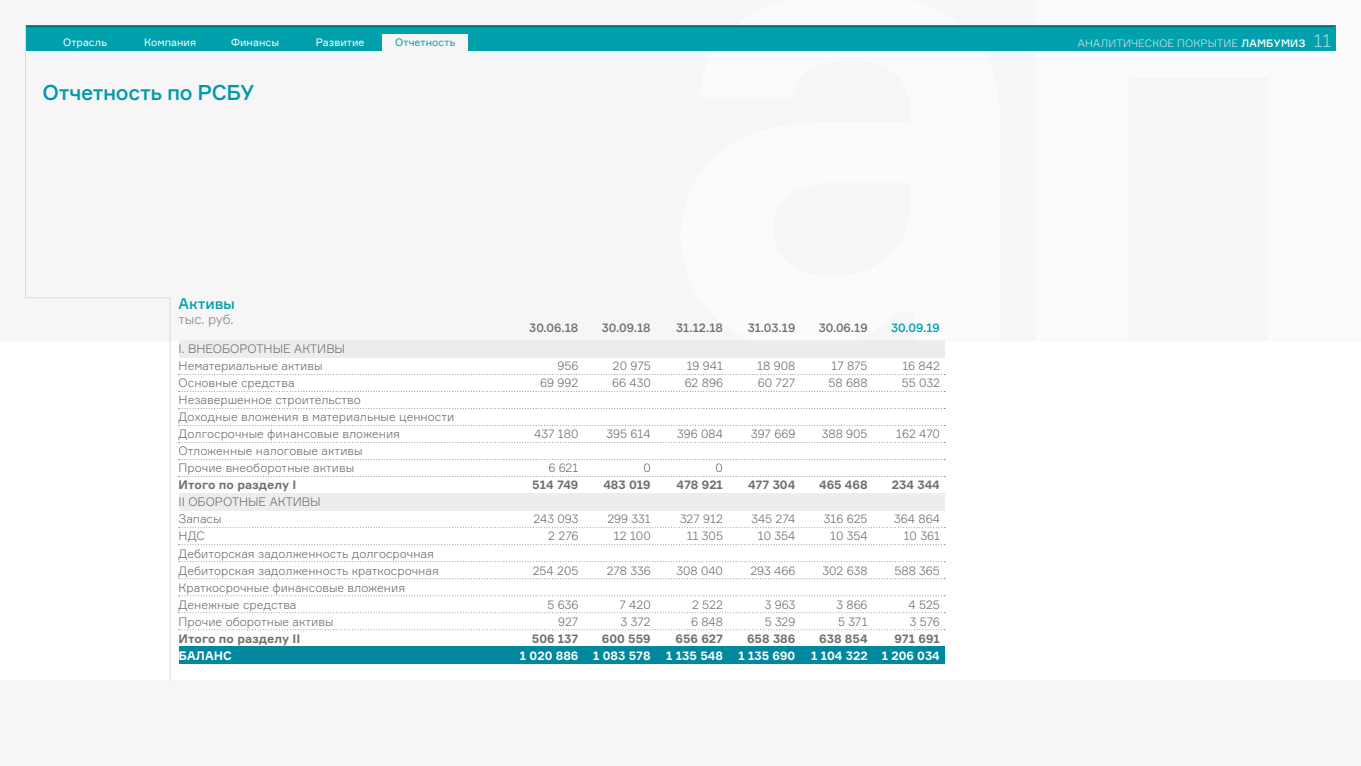
<style>
.page{position:relative;width:1361px;height:766px;background:#fff}
.page>*{position:absolute;margin:0;border:0;box-sizing:border-box;transform-origin:0 0}
.t1{font:500 21px "Formular";letter-spacing:-.02em;color:#0098ad}
.t2{font:500 15px "Formular";letter-spacing:-.015em;color:#00a1ad}
.t3{font:300 13.5px "Formular";letter-spacing:-.005em;color:#878787}
.t4{font:300 12px "Formular";color:#706f6f}
.t5{font:700 12px "Formular";color:#706f6f}
.t6{font:700 12px "Formular";color:#fff}
.t7{font:500 12px "Formular";color:#706f6f}
.t8{font:500 12px "Formular";color:#00a1ad}
.t9{font:300 10.5px "Formular";letter-spacing:.015em;color:#d4e3ec}
.t10{font:10.5px "Formular";letter-spacing:.005em;color:#fff}
.t11{font:10.5px "Formular";letter-spacing:.005em;color:#00a1ad}
.s1{font-weight:500;color:#fff}
.s2{font-size:18px;color:#fff}
</style>
<div class="page">
<div style="left:0;top:0;width:1361px;height:340px;background:#f6f6f6"></div>
<div style="left:0;top:680px;width:1361px;height:85px;background:#f6f6f6"></div>
<div style="left:26px;top:26px;width:1309px;height:25px;background:#00a1ad"></div>
<svg style="left:171px;top:26px;width:1164px;height:1px"></svg>
<div style="left:383px;top:34px;width:85px;height:21px;background:#f6f6f6"></div>
<svg style="left:25px;top:25px;width:146px;height:656px"></svg>
<div style="left:179px;top:340px;width:331px;height:17px;background:#ededed"></div>
<div style="left:179px;top:493px;width:331px;height:17px;background:#ededed"></div>
<div style="left:510px;top:340px;width:73px;height:17px;background:#ededed"></div>
<div style="left:510px;top:493px;width:73px;height:17px;background:#ededed"></div>
<div style="left:179px;top:646px;width:331px;height:17px;background:#00889e"></div>
<div style="left:510px;top:646px;width:73px;height:17px;background:#00889e"></div>
<div style="left:583px;top:340px;width:72px;height:17px;background:#ededed"></div>
<div style="left:583px;top:493px;width:72px;height:17px;background:#ededed"></div>
<div style="left:583px;top:646px;width:72px;height:17px;background:#00889e"></div>
<div style="left:655px;top:340px;width:72px;height:17px;background:#ededed"></div>
<div style="left:655px;top:493px;width:72px;height:17px;background:#ededed"></div>
<div style="left:655px;top:646px;width:72px;height:17px;background:#00889e"></div>
<div style="left:727px;top:340px;width:72px;height:17px;background:#ededed"></div>
<div style="left:727px;top:493px;width:72px;height:17px;background:#ededed"></div>
<div style="left:727px;top:646px;width:72px;height:17px;background:#00889e"></div>
<div style="left:799px;top:340px;width:73px;height:17px;background:#ededed"></div>
<div style="left:799px;top:493px;width:73px;height:17px;background:#ededed"></div>
<div style="left:799px;top:646px;width:73px;height:17px;background:#00889e"></div>
<svg style="left:179px;top:374px;width:766px;height:1px"></svg>
<svg style="left:179px;top:391px;width:766px;height:1px"></svg>
<svg style="left:179px;top:408px;width:766px;height:1px"></svg>
<svg style="left:179px;top:425px;width:766px;height:1px"></svg>
<svg style="left:179px;top:442px;width:766px;height:1px"></svg>
<svg style="left:179px;top:459px;width:766px;height:1px"></svg>
<svg style="left:179px;top:476px;width:766px;height:1px"></svg>
<svg style="left:179px;top:527px;width:766px;height:1px"></svg>
<svg style="left:179px;top:544px;width:766px;height:1px"></svg>
<svg style="left:179px;top:561px;width:766px;height:1px"></svg>
<svg style="left:179px;top:578px;width:766px;height:1px"></svg>
<svg style="left:179px;top:595px;width:766px;height:1px"></svg>
<svg style="left:179px;top:612px;width:766px;height:1px"></svg>
<svg style="left:179px;top:629px;width:766px;height:1px"></svg>
<div style="left:872px;top:340px;width:72px;height:17px;background:#ededed"></div>
<div style="left:872px;top:493px;width:72px;height:17px;background:#ededed"></div>
<div style="left:872px;top:646px;width:72px;height:17px;background:#00889e"></div>
<p class="t10" style="left:63px;top:36px;width:46px">Отрасль</p>
<p class="t10" style="left:144px;top:36px;width:53px">Компания</p>
<p class="t10" style="left:231px;top:36px;width:50px">Финансы</p>
<p class="t10" style="left:316px;top:36px;width:50px">Развитие</p>
<p class="t11" style="left:395px;top:36px;width:62px">Отчетность</p>
<p class="t9" style="left:1078px;top:37px;width:255px">АНАЛИТИЧЕСКОЕ ПОКРЫТИЕ <span class="s1">ЛАМБУМИЗ</span> <span class="s2">11</span></p>
<p class="t1" style="left:43px;top:80px;width:213px">Отчетность по РСБУ</p>
<p class="t2" style="left:179px;top:294px;width:58px">Активы</p>
<p class="t3" style="left:179px;top:310px;width:57px">тыс. руб.</p>
<p class="t4" style="left:179px;top:341px;width:168px">I. ВНЕОБОРОТНЫЕ АКТИВЫ</p>
<p class="t4" style="left:179px;top:358px;width:145px">Нематериальные активы</p>
<p class="t4" style="left:179px;top:375px;width:117px">Основные средства</p>
<p class="t4" style="left:179px;top:392px;width:184px">Незавершенное строительство</p>
<p class="t4" style="left:179px;top:409px;width:277px">Доходные вложения в материальные ценности</p>
<p class="t4" style="left:179px;top:426px;width:223px">Долгосрочные финансовые вложения</p>
<p class="t4" style="left:179px;top:443px;width:186px">Отложенные налоговые активы</p>
<p class="t4" style="left:179px;top:460px;width:177px">Прочие внеоборотные активы</p>
<p class="t5" style="left:179px;top:477px;width:119px">Итого по разделу I</p>
<p class="t4" style="left:179px;top:494px;width:143px">II ОБОРОТНЫЕ АКТИВЫ</p>
<p class="t4" style="left:179px;top:511px;width:45px">Запасы</p>
<p class="t4" style="left:179px;top:528px;width:28px">НДС</p>
<p class="t4" style="left:179px;top:545px;width:257px">Дебиторская задолженность долгосрочная</p>
<p class="t4" style="left:179px;top:562px;width:262px">Дебиторская задолженность краткосрочная</p>
<p class="t4" style="left:179px;top:579px;width:228px">Краткосрочные финансовые вложения</p>
<p class="t4" style="left:179px;top:596px;width:119px">Денежные средства</p>
<p class="t4" style="left:179px;top:613px;width:157px">Прочие оборотные активы</p>
<p class="t5" style="left:179px;top:630px;width:123px">Итого по разделу II</p>
<p class="t6" style="left:179px;top:647px;width:55px">БАЛАНС</p>
<p class="t7" style="left:529px;top:320px;width:51px">30.06.18</p>
<p class="t4" style="left:557px;top:358px;width:22px">956</p>
<p class="t4" style="left:540px;top:375px;width:40px">69 992</p>
<p class="t7" style="left:602px;top:320px;width:50px">30.09.18</p>
<p class="t4" style="left:613px;top:358px;width:39px">20 975</p>
<p class="t4" style="left:612px;top:375px;width:40px">66 430</p>
<p class="t7" style="left:676px;top:320px;width:48px">31.12.18</p>
<p class="t4" style="left:686px;top:358px;width:38px">19 941</p>
<p class="t4" style="left:684px;top:375px;width:40px">62 896</p>
<p class="t7" style="left:747px;top:320px;width:49px">31.03.19</p>
<p class="t4" style="left:757px;top:358px;width:40px">18 908</p>
<p class="t4" style="left:758px;top:375px;width:39px">60 727</p>
<p class="t7" style="left:818px;top:320px;width:50px">30.06.19</p>
<p class="t4" style="left:831px;top:358px;width:38px">17 875</p>
<p class="t4" style="left:828px;top:375px;width:40px">58 688</p>
<p class="t8" style="left:891px;top:320px;width:50px">30.09.19</p>
<p class="t4" style="left:902px;top:358px;width:39px">16 842</p>
<p class="t4" style="left:902px;top:375px;width:40px">55 032</p>
<p class="t4" style="left:534px;top:426px;width:46px">437 180</p>
<p class="t4" style="left:548px;top:460px;width:32px">6 621</p>
<p class="t5" style="left:532px;top:477px;width:48px">514 749</p>
<p class="t4" style="left:533px;top:511px;width:46px">243 093</p>
<p class="t4" style="left:548px;top:528px;width:32px">2 276</p>
<p class="t4" style="left:533px;top:562px;width:47px">254 205</p>
<p class="t4" style="left:547px;top:596px;width:32px">5 636</p>
<p class="t4" style="left:558px;top:613px;width:22px">927</p>
<p class="t5" style="left:532px;top:630px;width:48px">506 137</p>
<p class="t6" style="left:520px;top:647px;width:60px">1 020 886</p>
<p class="t4" style="left:606px;top:426px;width:46px">395 614</p>
<p class="t4" style="left:643px;top:460px;width:9px">0</p>
<p class="t5" style="left:603px;top:477px;width:49px">483 019</p>
<p class="t4" style="left:607px;top:511px;width:45px">299 331</p>
<p class="t4" style="left:614px;top:528px;width:38px">12 100</p>
<p class="t4" style="left:607px;top:562px;width:45px">278 336</p>
<p class="t4" style="left:619px;top:596px;width:33px">7 420</p>
<p class="t4" style="left:621px;top:613px;width:31px">3 372</p>
<p class="t5" style="left:602px;top:630px;width:50px">600 559</p>
<p class="t6" style="left:593px;top:647px;width:59px">1 083 578</p>
<p class="t4" style="left:677px;top:426px;width:47px">396 084</p>
<p class="t4" style="left:715px;top:460px;width:9px">0</p>
<p class="t5" style="left:676px;top:477px;width:48px">478 921</p>
<p class="t4" style="left:680px;top:511px;width:44px">327 912</p>
<p class="t4" style="left:687px;top:528px;width:38px">11 305</p>
<p class="t4" style="left:676px;top:562px;width:48px">308 040</p>
<p class="t4" style="left:692px;top:596px;width:32px">2 522</p>
<p class="t4" style="left:691px;top:613px;width:33px">6 848</p>
<p class="t5" style="left:675px;top:630px;width:49px">656 627</p>
<p class="t6" style="left:666px;top:647px;width:58px">1 135 548</p>
<p class="t4" style="left:751px;top:426px;width:46px">397 669</p>
<p class="t5" style="left:748px;top:477px;width:49px">477 304</p>
<p class="t4" style="left:751px;top:511px;width:45px">345 274</p>
<p class="t4" style="left:758px;top:528px;width:39px">10 354</p>
<p class="t4" style="left:750px;top:562px;width:46px">293 466</p>
<p class="t4" style="left:765px;top:596px;width:32px">3 963</p>
<p class="t4" style="left:765px;top:613px;width:32px">5 329</p>
<p class="t5" style="left:747px;top:630px;width:50px">658 386</p>
<p class="t6" style="left:738px;top:647px;width:58px">1 135 690</p>
<p class="t4" style="left:822px;top:426px;width:47px">388 905</p>
<p class="t4" style="left:896px;top:426px;width:45px">162 470</p>
<p class="t5" style="left:819px;top:477px;width:50px">465 468</p>
<p class="t4" style="left:824px;top:511px;width:45px">316 625</p>
<p class="t4" style="left:830px;top:528px;width:39px">10 354</p>
<p class="t4" style="left:822px;top:562px;width:47px">302 638</p>
<p class="t4" style="left:836px;top:596px;width:33px">3 866</p>
<p class="t4" style="left:838px;top:613px;width:31px">5 371</p>
<p class="t5" style="left:819px;top:630px;width:50px">638 854</p>
<p class="t6" style="left:811px;top:647px;width:58px">1 104 322</p>
<p class="t5" style="left:892px;top:477px;width:49px">234 344</p>
<p class="t4" style="left:894px;top:511px;width:47px">364 864</p>
<p class="t4" style="left:903px;top:528px;width:38px">10 361</p>
<p class="t4" style="left:894px;top:562px;width:47px">588 365</p>
<p class="t4" style="left:908px;top:596px;width:33px">4 525</p>
<p class="t4" style="left:910px;top:613px;width:32px">3 576</p>
<p class="t5" style="left:894px;top:630px;width:47px">971 691</p>
<p class="t6" style="left:882px;top:647px;width:60px">1 206 034</p>
</div>
